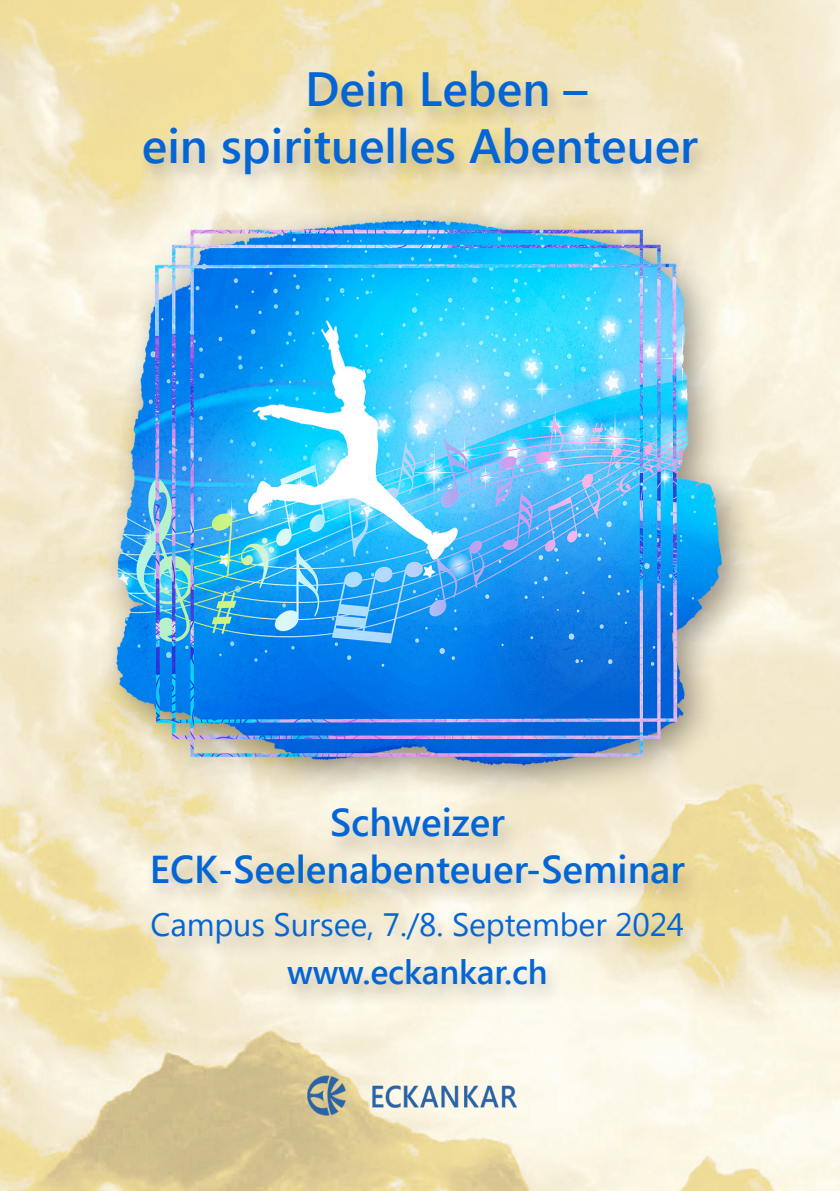
<style>
.page{position:relative;width:840px;height:1191px;background:#fff}
.page>*{position:absolute;margin:0;border:0;box-sizing:border-box;transform-origin:0 0}
.t1{font:600 48px "Segoe UI";color:#0466d5}
.t2{font:600 38.8px "Segoe UI";color:#0466d5}
.t3{font:600 34px "Segoe UI";letter-spacing:-.005em;color:#0466d5}
.t4{font:32.4px "Segoe UI";letter-spacing:-.005em;color:#0466d5}
</style>
<div class="page">
<img style="left:0;top:0;width:839px;height:1191px">
<div style="left:97px;top:202px;width:660px;height:599px;background:#231f20;opacity:.47"></div>
<img style="left:97px;top:203px;width:631px;height:581px">
<div style="left:138px;top:68px;width:576px;height:128px;background:#231f20;opacity:.22"></div>
<div style="left:145px;top:805px;width:558px;height:102px;background:#231f20;opacity:.23"></div>
<div style="left:145px;top:909px;width:556px;height:98px;background:#231f20;opacity:.23"></div>
<img style="left:298px;top:1063px;width:235px;height:63px">
<p class="t1" style="left:305px;top:50px;width:284px">Dein Leben –</p>
<p class="t1" style="left:142px;top:108px;width:557px">ein spirituelles Abenteuer</p>
<p class="t2" style="left:330px;top:791px;width:176px">Schweizer</p>
<p class="t2" style="left:150px;top:838px;width:536px">ECK-Seelenabenteuer-Seminar</p>
<p class="t4" style="left:150px;top:901px;width:535px">Campus Sursee, 7./8. September 2024</p>
<p class="t3" style="left:287px;top:944px;width:262px">www.eckankar.ch</p>
</div>
